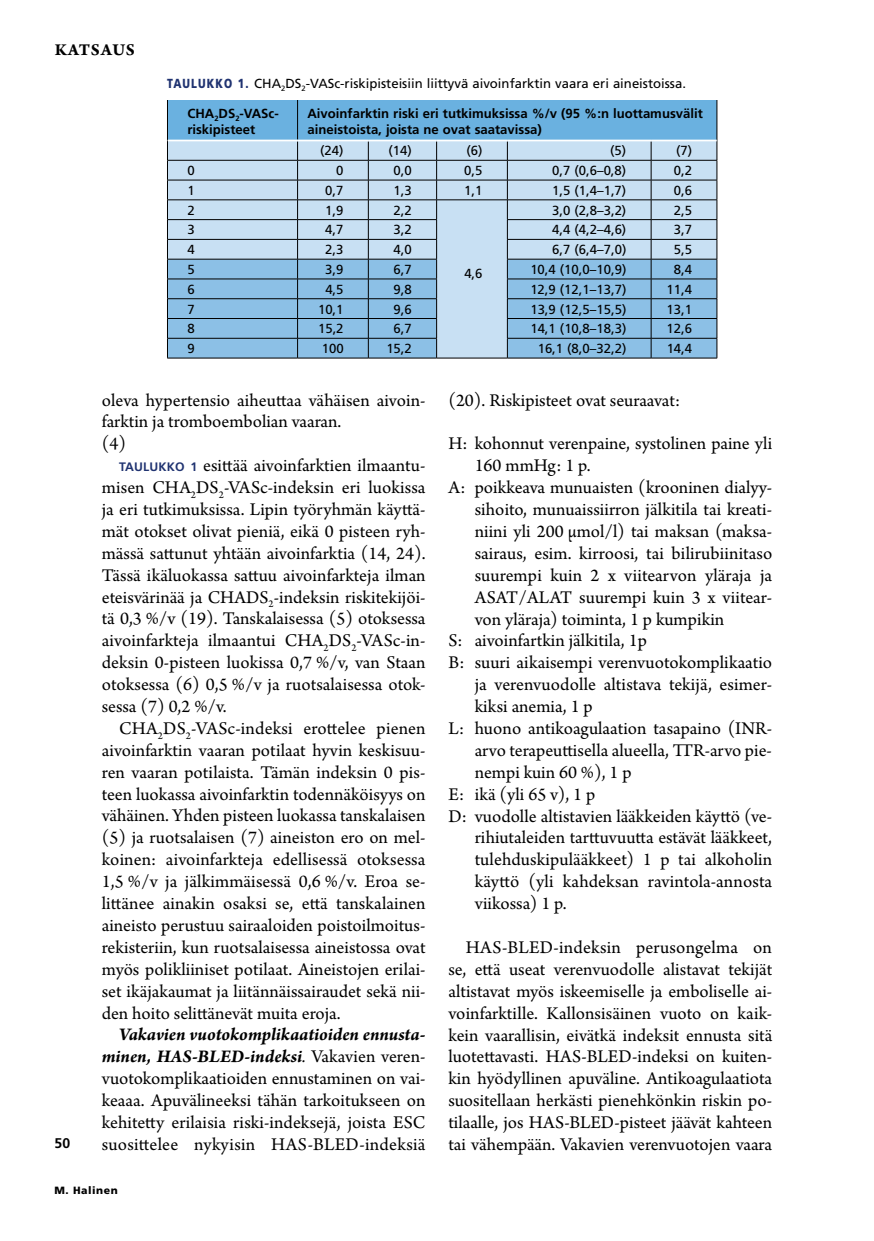
<style>
.page{position:relative;width:874px;height:1241px;background:#fff}
.page>*{position:absolute;margin:0;border:0;box-sizing:border-box;transform-origin:0 0}
.t1{font:18.9px/21.9px "Arno Pro";color:#000;text-align:justify}
.t2{font:17.5px "Arno Pro Bold Sm Text";letter-spacing:.04em;color:#000}
.t3{font:700 14px "Frutiger LT Std";color:#000}
.t4{font:13.12px "Frutiger LT Std";color:#000}
.t5{font:700 13.12px/15.8px "Frutiger LT Std";color:#000}
.t6{font:900 10.5px "Frutiger LT Std";letter-spacing:.05em;color:#000}
.s1{font-weight:900;color:#203371}
.s2{font-family:"Frutiger LT Std";font-weight:700;font-size:12.25px;color:#203371}
.s3{font-weight:700;font-style:italic}
.s4{font-style:italic}
</style>
<div class="page">
<svg style="left:167px;top:100px;width:550px;height:258px;background:#9ec5e1"></svg>
<hr style="left:167px;top:358px;width:130px;height:1px;background:#000">
<hr style="left:297px;top:358px;width:71px;height:1px;background:#000">
<hr style="left:368px;top:358px;width:68px;height:1px;background:#000">
<hr style="left:436px;top:358px;width:71px;height:1px;background:#000">
<hr style="left:507px;top:358px;width:143px;height:1px;background:#000">
<hr style="left:650px;top:358px;width:66px;height:1px;background:#000">
<hr style="left:168px;top:140px;width:129px;height:1px;background:#fff">
<hr style="left:297px;top:140px;width:71px;height:1px;background:#fff">
<hr style="left:368px;top:140px;width:68px;height:1px;background:#fff">
<hr style="left:436px;top:140px;width:71px;height:1px;background:#fff">
<hr style="left:507px;top:140px;width:143px;height:1px;background:#fff">
<hr style="left:650px;top:140px;width:66px;height:1px;background:#fff">
<p class="t2" style="left:55px;top:39px;width:81px">KATSAUS</p>
<p class="t4" style="left:167px;top:76px;width:520px"><span class="s1">TAULUKKO 1.</span> CHA<sub>2</sub>DS<sub>2</sub>-VASc-riskipisteisiin liittyvä aivoinfarktin vaara eri aineistoissa.</p>
<p class="t5" style="left:187px;top:105px;width:93px">CHA<sub>2</sub>DS<sub>2</sub>-VASc&shy;riskipisteet</p>
<p class="t5" style="left:307px;top:105px;width:396px">Aivoinfarktin riski eri tutkimuksissa %/v (95 %:n luottamusvälit aineistoista, joista ne ovat saatavissa)</p>
<p class="t4" style="left:320px;top:143px;width:25px">(24)</p>
<p class="t4" style="left:388px;top:143px;width:25px">(14)</p>
<p class="t4" style="left:466px;top:143px;width:18px">(6)</p>
<p class="t4" style="left:610px;top:143px;width:18px">(5)</p>
<p class="t4" style="left:675px;top:143px;width:18px">(7)</p>
<p class="t4" style="left:187px;top:163px;width:9px">0</p>
<p class="t4" style="left:336px;top:163px;width:9px">0</p>
<p class="t4" style="left:393px;top:163px;width:20px">0,0</p>
<p class="t4" style="left:464px;top:163px;width:20px">0,5</p>
<p class="t4" style="left:552px;top:163px;width:76px">0,7 (0,6–0,8)</p>
<p class="t4" style="left:673px;top:163px;width:20px">0,2</p>
<p class="t4" style="left:187px;top:182px;width:9px">1</p>
<p class="t4" style="left:325px;top:182px;width:20px">0,7</p>
<p class="t4" style="left:393px;top:182px;width:20px">1,3</p>
<p class="t4" style="left:464px;top:182px;width:20px">1,1</p>
<p class="t4" style="left:552px;top:182px;width:76px">1,5 (1,4–1,7)</p>
<p class="t4" style="left:673px;top:182px;width:20px">0,6</p>
<p class="t4" style="left:187px;top:202px;width:9px">2</p>
<p class="t4" style="left:325px;top:202px;width:20px">1,9</p>
<p class="t4" style="left:393px;top:202px;width:20px">2,2</p>
<p class="t4" style="left:552px;top:202px;width:76px">3,0 (2,8–3,2)</p>
<p class="t4" style="left:673px;top:202px;width:20px">2,5</p>
<p class="t4" style="left:187px;top:222px;width:9px">3</p>
<p class="t4" style="left:325px;top:222px;width:20px">4,7</p>
<p class="t4" style="left:393px;top:222px;width:20px">3,2</p>
<p class="t4" style="left:552px;top:222px;width:76px">4,4 (4,2–4,6)</p>
<p class="t4" style="left:673px;top:222px;width:20px">3,7</p>
<p class="t4" style="left:187px;top:242px;width:9px">4</p>
<p class="t4" style="left:325px;top:242px;width:20px">2,3</p>
<p class="t4" style="left:393px;top:242px;width:20px">4,0</p>
<p class="t4" style="left:552px;top:242px;width:76px">6,7 (6,4–7,0)</p>
<p class="t4" style="left:673px;top:242px;width:20px">5,5</p>
<p class="t4" style="left:187px;top:262px;width:9px">5</p>
<p class="t4" style="left:325px;top:262px;width:20px">3,9</p>
<p class="t4" style="left:393px;top:262px;width:20px">6,7</p>
<p class="t4" style="left:530px;top:262px;width:97px">10,4 (10,0–10,9)</p>
<p class="t4" style="left:673px;top:262px;width:20px">8,4</p>
<p class="t4" style="left:187px;top:281px;width:9px">6</p>
<p class="t4" style="left:325px;top:281px;width:20px">4,5</p>
<p class="t4" style="left:393px;top:281px;width:20px">9,8</p>
<p class="t4" style="left:530px;top:281px;width:97px">12,9 (12,1–13,7)</p>
<p class="t4" style="left:666px;top:281px;width:27px">11,4</p>
<p class="t4" style="left:187px;top:301px;width:9px">7</p>
<p class="t4" style="left:318px;top:301px;width:27px">10,1</p>
<p class="t4" style="left:393px;top:301px;width:20px">9,6</p>
<p class="t4" style="left:530px;top:301px;width:97px">13,9 (12,5–15,5)</p>
<p class="t4" style="left:666px;top:301px;width:27px">13,1</p>
<p class="t4" style="left:187px;top:321px;width:9px">8</p>
<p class="t4" style="left:318px;top:321px;width:27px">15,2</p>
<p class="t4" style="left:393px;top:321px;width:20px">6,7</p>
<p class="t4" style="left:530px;top:321px;width:97px">14,1 (10,8–18,3)</p>
<p class="t4" style="left:666px;top:321px;width:27px">12,6</p>
<p class="t4" style="left:187px;top:341px;width:9px">9</p>
<p class="t4" style="left:321px;top:341px;width:23px">100</p>
<p class="t4" style="left:386px;top:341px;width:27px">15,2</p>
<p class="t4" style="left:537px;top:341px;width:90px">16,1 (8,0–32,2)</p>
<p class="t4" style="left:666px;top:341px;width:27px">14,4</p>
<p class="t4" style="left:464px;top:265px;width:20px">4,6</p>
<p class="t3" style="left:55px;top:1134px;width:17px">50</p>
<p class="t1" style="left:102px;top:390px;width:325px;text-align:left">oleva hypertensio aiheuttaa vähäisen aivoin&shy;farktin ja tromboembolian vaaran.<br>(4)</p>
<p class="t1" style="left:102px;top:455px;width:325px;text-indent:17px"><span class="s2">TAULUKKO 1</span> esittää aivoinfarktien ilmaantu&shy;misen CHA<sub>2</sub>DS<sub>2</sub>-VASc-indeksin eri luokissa ja eri tutkimuksissa. Lipin työryhmän käyttä&shy;mät otokset olivat pieniä, eikä 0 pisteen ryh&shy;mässä sattunut yhtään aivoinfarktia (14, 24).<br>Tässä ikäluokassa sattuu aivoinfarkteja ilman eteisvärinää ja CHADS<sub>2</sub>-indeksin riskitekijöi&shy;tä 0,3 %/v (19). Tanskalaisessa (5) otoksessa aivoinfarkteja ilmaantui CHA<sub>2</sub>DS<sub>2</sub>-VASc-in&shy;deksin 0-pisteen luokissa 0,7 %/v, van Staan otoksessa (6) 0,5 %/v ja ruotsalaisessa otok&shy;sessa (7) 0,2 %/v.</p>
<p class="t1" style="left:102px;top:718px;width:325px;text-indent:17px">CHA<sub>2</sub>DS<sub>2</sub>-VASc-indeksi erottelee pienen aivoinfarktin vaaran potilaat hyvin keskisuu&shy;ren vaaran potilaista. Tämän indeksin 0 pis&shy;teen luokassa aivoinfarktin todennäköisyys on vähäinen. Yhden pisteen luokassa tanskalaisen (5) ja ruotsalaisen (7) aineiston ero on mel&shy;koinen: aivoinfarkteja edellisessä otoksessa 1,5 %/v ja jälkimmäisessä 0,6 %/v. Eroa se&shy;littänee ainakin osaksi se, että tanskalainen aineisto perustuu sairaaloiden poistoilmoitus&shy;rekisteriin, kun ruotsalaisessa aineistossa ovat myös polikliiniset potilaat. Aineistojen erilai&shy;set ikäjakaumat ja liitännäissairaudet sekä nii&shy;den hoito selittänevät muita eroja.</p>
<p class="t1" style="left:102px;top:1024px;width:325px;text-indent:17px"><span class="s3">Vakavien vuotokomplikaatioiden ennusta&shy;minen, HAS-BLED-indeksi</span><span class="s4">.</span> Vakavien veren&shy;vuotokomplikaatioiden ennustaminen on vai&shy;keaaa. Apuvälineeksi tähän tarkoitukseen on kehitetty erilaisia riski-indeksejä, joista ESC suosittelee nykyisin HAS-BLED-indeksiä</p>
<p class="t6" style="left:55px;top:1183px;width:65px">M. Halinen</p>
<p class="t1" style="left:448px;top:390px;width:233px">(20). Riskipisteet ovat seuraavat:</p>
<p class="t1" style="left:448px;top:433px;width:325px">H: kohonnut verenpaine, systolinen paine yli</p>
<p class="t1" style="left:474px;top:455px;width:117px">160 mmHg: 1 p.</p>
<p class="t1" style="left:448px;top:477px;width:325px">A: poikkeava munuaisten (krooninen dialyy-</p>
<p class="t1" style="left:474px;top:499px;width:299px">sihoito, munuaissiirron jälkitila tai kreati-</p>
<p class="t1" style="left:474px;top:521px;width:299px">niini yli 200 µmol/l) tai maksan (maksa-</p>
<p class="t1" style="left:474px;top:543px;width:299px">sairaus, esim. kirroosi, tai bilirubiinitaso</p>
<p class="t1" style="left:474px;top:565px;width:299px">suurempi kuin 2 x viitearvon yläraja ja</p>
<p class="t1" style="left:474px;top:587px;width:299px">ASAT/ALAT suurempi kuin 3 x viitear-</p>
<p class="t1" style="left:474px;top:609px;width:251px">von yläraja) toiminta, 1 p kumpikin</p>
<p class="t1" style="left:448px;top:630px;width:200px">S: aivoinfartkin jälkitila, 1p</p>
<p class="t1" style="left:448px;top:652px;width:325px">B: suuri aikaisempi verenvuotokomplikaatio</p>
<p class="t1" style="left:474px;top:674px;width:299px">ja verenvuodolle altistava tekijä, esimer-</p>
<p class="t1" style="left:474px;top:696px;width:120px">kiksi anemia, 1 p</p>
<p class="t1" style="left:448px;top:718px;width:325px">L: huono antikoagulaation tasapaino (INR-</p>
<p class="t1" style="left:474px;top:740px;width:299px">arvo terapeuttisella alueella, TTR-arvo pie-</p>
<p class="t1" style="left:474px;top:762px;width:158px">nempi kuin 60 %), 1 p</p>
<p class="t1" style="left:448px;top:784px;width:148px">E: ikä (yli 65 v), 1 p</p>
<p class="t1" style="left:448px;top:805px;width:325px">D: vuodolle altistavien lääkkeiden käyttö (ve-</p>
<p class="t1" style="left:474px;top:827px;width:299px">rihiutaleiden tarttuvuutta estävät lääkkeet,</p>
<p class="t1" style="left:474px;top:849px;width:299px">tulehduskipulääkkeet) 1 p tai alkoholin</p>
<p class="t1" style="left:474px;top:871px;width:299px">käyttö (yli kahdeksan ravintola-annosta</p>
<p class="t1" style="left:474px;top:893px;width:93px">viikossa) 1 p.</p>
<p class="t1" style="left:448px;top:937px;width:325px;text-indent:17px">HAS-BLED-indeksin perusongelma on se, että useat verenvuodolle alistavat tekijät altistavat myös iskeemiselle ja emboliselle ai&shy;voinfarktille. Kallonsisäinen vuoto on kaik&shy;kein vaarallisin, eivätkä indeksit ennusta sitä luotettavasti. HAS-BLED-indeksi on kuiten&shy;kin hyödyllinen apuväline. Antikoagulaatiota suositellaan herkästi pienehkönkin riskin po&shy;tilaalle, jos HAS-BLED-pisteet jäävät kahteen tai vähempään. Vakavien verenvuotojen vaara</p>
</div>
